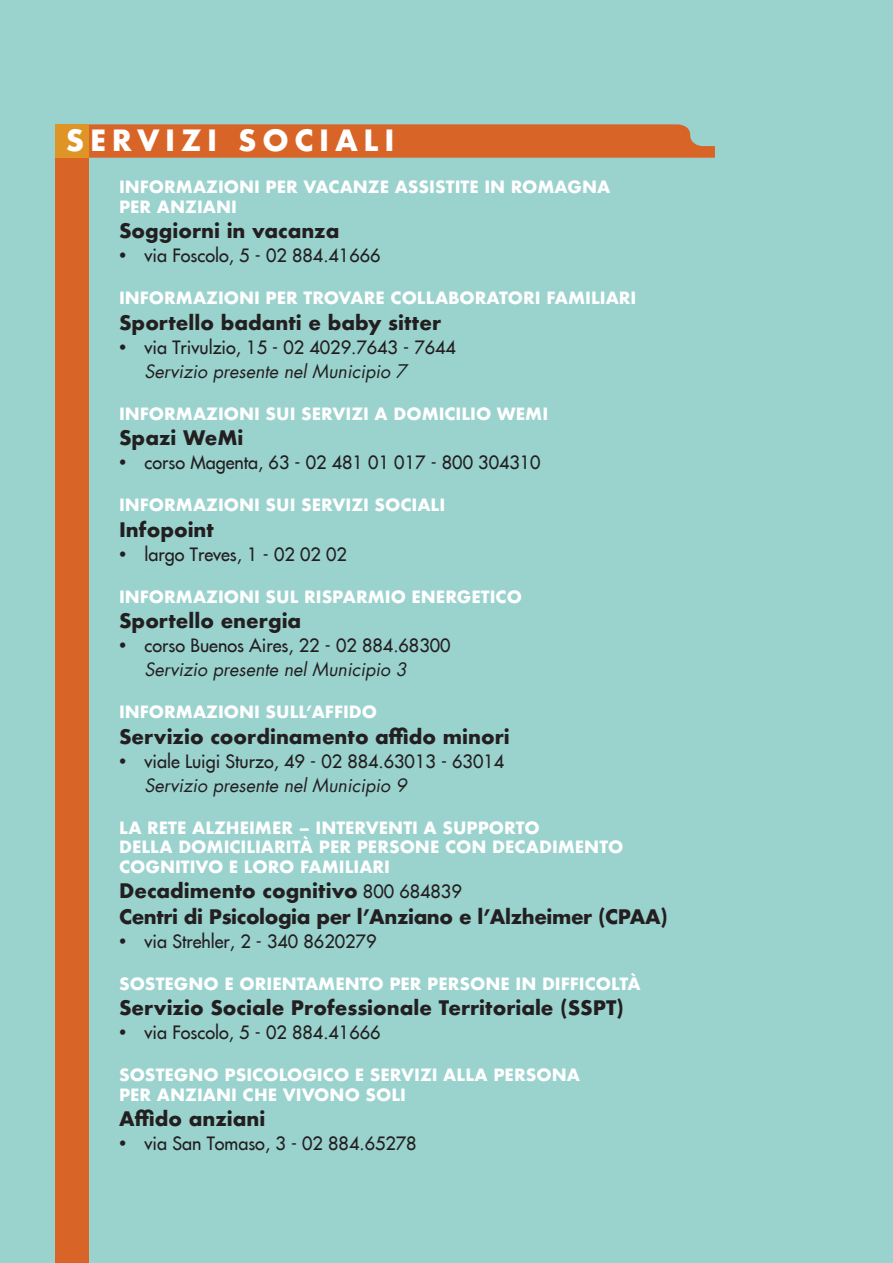
<style>
.page{position:relative;width:893px;height:1263px;background:#9ad2ce}
.page>*{position:absolute;margin:0;border:0;box-sizing:border-box;transform-origin:0 0}
.t1{font:700 28.5px "Futura";letter-spacing:.2em;color:#fff}
.t2{font:700 19.5px/25.5px "Futura";color:#231f20}
.t3{font:18px/24px "Futura";color:#231f20}
.t4{font:700 16.5px/19.5px "Futura";color:#fff}
.s1{font-family:"Futura BT";font-weight:500}
.s2{font-style:italic}
.s3{font-weight:400;font-size:18px}
</style>
<div class="page">
<svg style="left:89px;top:124px;width:626px;height:34px;background:#d5692e"></svg>
<div style="left:55px;top:158px;width:34px;height:1105px;background:#d86527"></div>
<div style="left:55px;top:124px;width:34px;height:34px;background:#df9525"></div>
<h1 class="t1" style="left:66px;top:120px;width:330px">SERVIZI SOCIALI</h1>
<p class="t4" style="left:119px;top:177px;width:493px">I NFORMAZIONI PER VACANZE ASSISTITE IN ROMAGNA<br>PER ANZIANI</p>
<p class="t2" style="left:119px;top:218px;width:222px">SOGGIORNI IN VACANZA</p>
<p class="t3" style="left:118px;top:243px;width:264px"><span class="s1">•</span> via Foscolo, 5 - 02 884.41666</p>
<p class="t4" style="left:119px;top:288px;width:519px">I NFORMAZIONI PER TROVARE COLLABORATORI FAMILIARI</p>
<p class="t2" style="left:119px;top:310px;width:323px">SPORTELLO BADANTI E BABY SITTER</p>
<p class="t3" style="left:145px;top:335px;width:313px;text-indent:-27px"><span class="s1">•</span> via Trivulzio, 15 - 02 4029.7643 - 7644<br><span class="s2">Servizio presente nel Municipio 7</span></p>
<p class="t4" style="left:119px;top:404px;width:431px">I NFORMAZIONI SUI SERVIZI A DOMICILIO WEMI</p>
<p class="t2" style="left:119px;top:425px;width:126px">SPAZI WEMI</p>
<p class="t3" style="left:118px;top:450px;width:425px"><span class="s1">•</span> corso Magenta, 63 - 02 481 01 017 - 800 304310</p>
<p class="t4" style="left:119px;top:495px;width:328px">I NFORMAZIONI SUI SERVIZI SOCIALI</p>
<p class="t2" style="left:119px;top:517px;width:96px">I NFOPOINT</p>
<p class="t3" style="left:118px;top:542px;width:231px"><span class="s1">•</span> largo Treves, 1 - 02 02 02</p>
<p class="t4" style="left:119px;top:587px;width:404px">I NFORMAZIONI SUL RISPARMIO ENERGETICO</p>
<p class="t2" style="left:119px;top:608px;width:184px">SPORTELLO ENERGIA</p>
<p class="t3" style="left:145px;top:633px;width:307px;text-indent:-27px"><span class="s1">•</span> corso Buenos Aires, 22 - 02 884.68300<br><span class="s2">Servizio presente nel Municipio 3</span></p>
<p class="t4" style="left:119px;top:702px;width:260px">I NFORMAZIONI SULL’AFFIDO</p>
<p class="t2" style="left:119px;top:724px;width:392px">SERVIZIO COORDINAMENTO AFFIDO MINORI</p>
<p class="t3" style="left:145px;top:749px;width:361px;text-indent:-27px"><span class="s1">•</span> viale Luigi Sturzo, 49 - 02 884.63013 - 63014<br><span class="s2">Servizio presente nel Municipio 9</span></p>
<p class="t4" style="left:119px;top:818px;width:39px">LA RETE</p>
<p class="t4" style="left:192px;top:818px;width:13px">ALZHEIMER</p>
<p class="t4" style="left:299px;top:818px;width:28px">– INTERVENTI</p>
<p class="t4" style="left:424px;top:818px;width:32px">A SUPPORTO</p>
<p class="t4" style="left:119px;top:837px;width:71px">DELLA DOMICILIARIT</p>
<p class="t4" style="left:300px;top:837px;width:31px">À PER</p>
<p class="t4" style="left:357px;top:837px;width:13px">PERSONE</p>
<p class="t4" style="left:445px;top:837px;width:15px">CON</p>
<p class="t4" style="left:492px;top:837px;width:13px">DECADIMENTO</p>
<p class="t4" style="left:119px;top:857px;width:13px">COGNITIVO</p>
<p class="t4" style="left:229px;top:857px;width:29px">E LORO</p>
<p class="t4" style="left:300px;top:857px;width:11px">FAMILIARI</p>
<p class="t2" style="left:119px;top:878px;width:501px">DECADIMENTO COGNITIVO <span class="s3">800 684839<br></span>CENTRI DI PSICOLOGIA PER L’ANZIANO E L’ALZHEIMER (CPAA</p>
<p class="t2" style="left:660px;top:904px;width:9px">)</p>
<p class="t3" style="left:118px;top:929px;width:260px"><span class="s1">•</span> via Strehler, 2 - 340 8620279</p>
<p class="t4" style="left:119px;top:974px;width:523px">SOSTEGNO E ORIENTAMENTO PER PERSONE IN DIFFICOLTÀ</p>
<p class="t2" style="left:119px;top:995px;width:462px">SERVIZIO SOCIALE PROFESSIONALE TERRITORIALE (SSPT</p>
<p class="t2" style="left:616px;top:995px;width:9px">)</p>
<p class="t3" style="left:118px;top:1020px;width:264px"><span class="s1">•</span> via Foscolo, 5 - 02 884.41666</p>
<p class="t4" style="left:119px;top:1065px;width:462px">SOSTEGNO PSICOLOGICO E SERVIZI ALLA PERSONA<br>PER ANZIANI CHE VIVONO SOLI</p>
<p class="t2" style="left:119px;top:1106px;width:148px">AFFIDO ANZIANI</p>
<p class="t3" style="left:118px;top:1131px;width:301px"><span class="s1">•</span> via San Tomaso, 3 - 02 884.65278</p>
</div>
